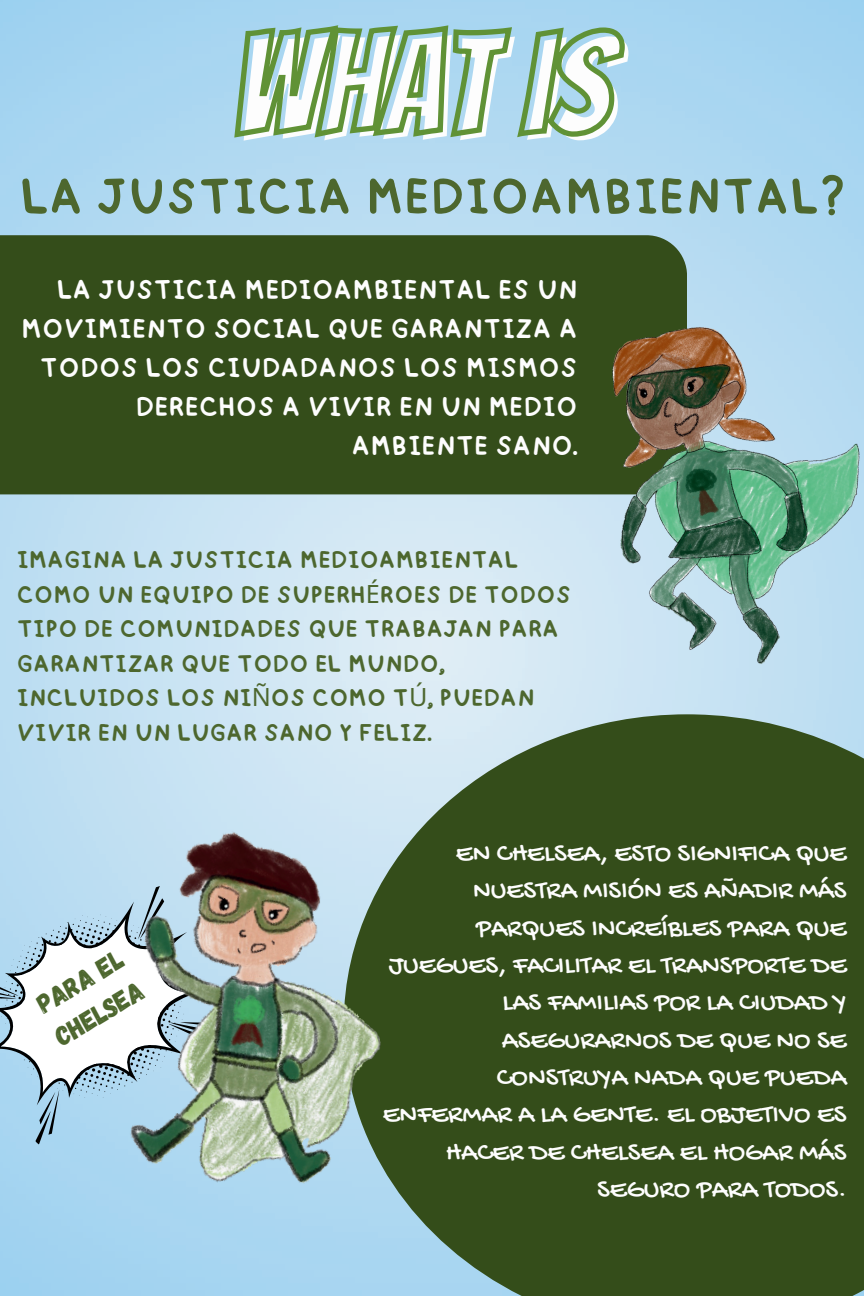
<style>
.page{position:relative;width:864px;height:1296px;background:#fff}
.page>*{position:absolute;margin:0;border:0;box-sizing:border-box;transform-origin:0 0}
.t1{font:142px "Bangers";color:#fdfdfd}
.t2{font:52.2px "happy";color:#4d672e}
.t3{font:28.4px/39px "happy";color:#fdfdfd;text-align:right}
.t4{font:27.2px/37.4px "Gochi Hand";color:#fdfdfd;text-align:right}
.t5{font:27px/37.6px "Gagalin";color:#4d672e}
.t6{font:25.2px/34.6px "happy";color:#4d672e}
.s1{font-family:"Noto Sans"}
</style>
<div class="page">
<div style="left:0;top:235px;width:482px;height:259px;background:#344d1a"></div>
<svg style="left:0;top:886px;width:98px;height:259px"></svg>
<svg style="left:344px;top:714px;width:520px;height:582px;background:#405a2d"></svg>
<img style="left:482px;top:209px;width:382px;height:631px">
<img style="left:98px;top:800px;width:311px;height:448px">
<svg style="left:231px;top:22px;width:398px;height:121px;background:#96c3bb"></svg>
<p class="t1" style="left:238px;top:8px;width:380px">WHAT IS</p>
<p class="t2" style="left:20px;top:165px;width:826px">LA JUSTICIA MEDIOAMBIENTAL?</p>
<p class="t3" style="left:21px;top:270px;width:558px">LA JUSTICIA MEDIOAMBIENTAL ES UN<br>MOVIMIENTO SOCIAL QUE GARANTIZA A<br>TODOS LOS CIUDADANOS LOS MISMOS<br>DERECHOS A VIVIR EN UN MEDIO<br>AMBIENTE SANO.</p>
<p class="t6" style="left:17px;top:542px;width:556px">IMAGINA LA JUSTICIA MEDIOAMBIENTAL COMO UN EQUIPO DE SUPERH<span class="s1">É</span>ROES DE TODOS TIPO DE COMUNIDADES QUE TRABAJAN PARA GARANTIZAR QUE TODO EL MUNDO, INCLUIDOS LOS NI<span class="s1">Ñ</span>OS COMO T<span class="s1">Ú</span>, PUEDAN VIVIR EN UN LUGAR SANO Y FELIZ.</p>
<p class="t5" style="left:28px;top:991px;width:100px;rotate:-31deg">PARA EL<br>CHELSEA</p>
<p class="t4" style="left:383px;top:836px;width:465px">EN CHELSEA, ESTO SIGNIFICA QUE<br>NUESTRA MISIÓN ES AÑADIR MÁS<br>PARQUES INCREÍBLES PARA QUE<br>JUEGUES, FACILITAR EL TRANSPORTE DE<br>LAS FAMILIAS POR LA CIUDAD Y<br>ASEGURARNOS DE QUE NO SE<br>CONSTRUYA NADA QUE PUEDA<br>ENFERMAR A LA GENTE. EL OBJETIVO ES<br>HACER DE CHELSEA EL HOGAR MÁS<br>SEGURO PARA TODOS.</p>
</div>
